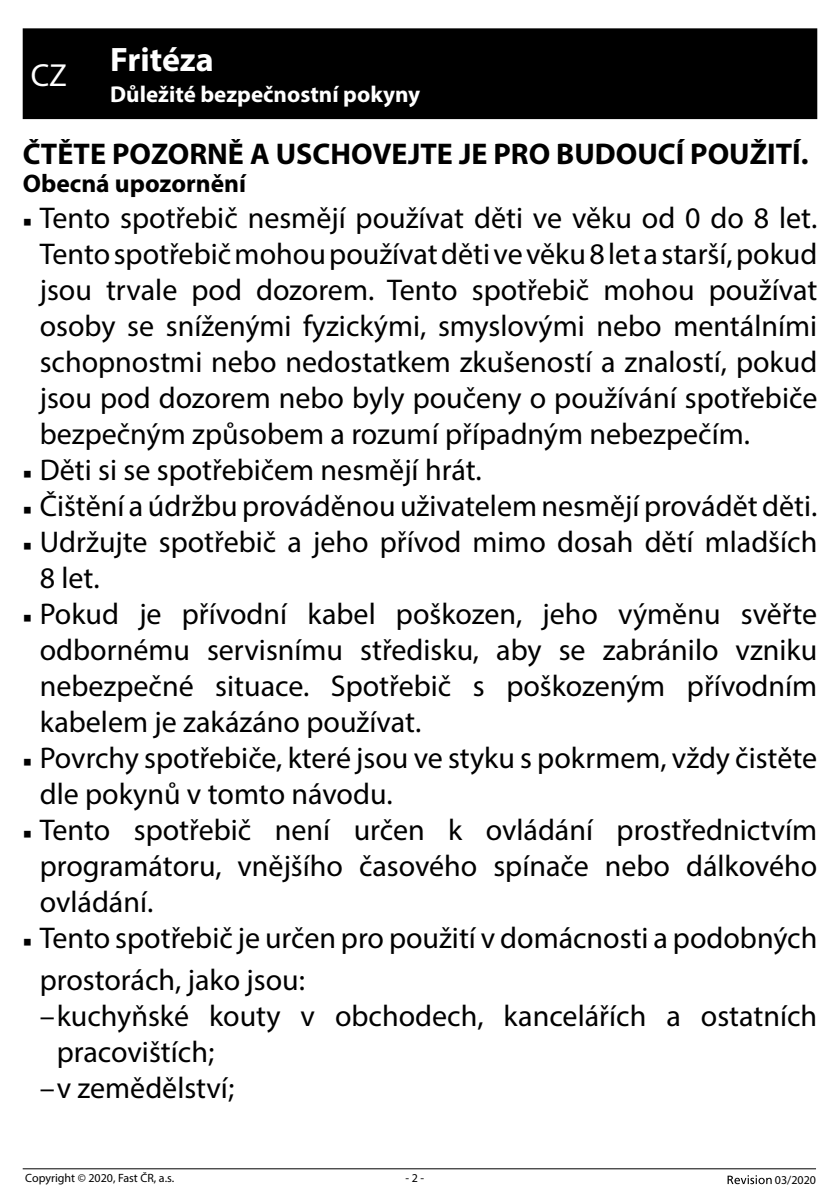
<style>
.page{position:relative;width:840px;height:1191px;background:#fff}
.page>*{position:absolute;margin:0;border:0;box-sizing:border-box;transform-origin:0 0}
.t1{font:700 34px "Myriad Pro";color:#fff}
.t2{font:32px "Myriad Pro";color:#fff}
.t3{font:30px/36px "Myriad Pro";color:#000;text-align:justify}
.t4{font:700 30px "Myriad Pro";color:#000}
.t5{font:700 25.4px "Myriad Pro";color:#000}
.t6{font:700 23px "Myriad Pro";color:#fff}
.t7{font:12px "Myriad Pro";color:#000}
.s1{font-family:"Minion Pro";font-size:23px}
</style>
<div class="page">
<svg style="left:727px;top:1175px;width:44px;height:9px"></svg>
<hr style="left:23px;top:1168px;width:792px;height:1px;background:#000">
<div style="left:23px;top:28px;width:793px;height:91px;background:#000"></div>
<p class="t1" style="left:110px;top:37px;width:105px">Fritéza</p>
<p class="t6" style="left:110px;top:79px;width:311px">Důležité bezpečnostní pokyny</p>
<p class="t4" style="left:23px;top:134px;width:786px">ČTĚTE POZORNĚ A USCHOVEJTE JE PRO BUDOUCÍ POUŽITÍ.</p>
<p class="t5" style="left:23px;top:167px;width:225px">Obecná upozornění</p>
<p class="t3" style="left:40px;top:199px;width:778px;text-indent:-17px"><span class="s1">■</span> Tento spotřebič nesmějí používat děti ve věku od 0 do 8 let.<br>Tento spotřebič mohou používat děti ve věku 8 let a starší, pokud jsou trvale pod dozorem. Tento spotřebič mohou používat osoby se sníženými fyzickými, smyslovými nebo mentálními schopnostmi nebo nedostatkem zkušeností a znalostí, pokud jsou pod dozorem nebo byly poučeny o používání spotřebiče bezpečným způsobem a rozumí případným nebezpečím.</p>
<p class="t3" style="left:23px;top:451px;width:460px"><span class="s1">■</span> Děti si se spotřebičem nesmějí hrát.</p>
<p class="t3" style="left:23px;top:487px;width:795px"><span class="s1">■</span> Čištění a údržbu prováděnou uživatelem nesmějí provádět děti.</p>
<p class="t3" style="left:40px;top:523px;width:778px;text-indent:-17px"><span class="s1">■</span> Udržujte spotřebič a jeho přívod mimo dosah dětí mladších<br>8 let.</p>
<p class="t3" style="left:40px;top:595px;width:778px;text-indent:-17px"><span class="s1">■</span> Pokud je přívodní kabel poškozen, jeho výměnu svěřte odbornému servisnímu středisku, aby se zabránilo vzniku nebezpečné situace. Spotřebič s poškozeným přívodním kabelem je zakázáno používat.</p>
<p class="t3" style="left:40px;top:739px;width:778px;text-indent:-17px"><span class="s1">■</span> Povrchy spotřebiče, které jsou ve styku s pokrmem, vždy čistěte dle pokynů v tomto návodu.</p>
<p class="t3" style="left:40px;top:811px;width:778px;text-indent:-17px"><span class="s1">■</span> Tento spotřebič není určen k ovládání prostřednictvím programátoru, vnějšího časového spínače nebo dálkového ovládání.</p>
<p class="t3" style="left:40px;top:916px;width:778px;line-height:41.6px;text-indent:-17px"><span class="s1">■</span> Tento spotřebič je určen pro použití v domácnosti a podobných prostorách, jako jsou:</p>
<p class="t3" style="left:40px;top:997px;width:778px">–kuchyňské kouty v obchodech, kancelářích a ostatních</p>
<p class="t3" style="left:57px;top:1033px;width:159px">pracovištích;</p>
<p class="t3" style="left:40px;top:1069px;width:196px">–v zemědělství;</p>
<p class="t2" style="left:31px;top:55px;width:38px">CZ</p>
<p class="t7" style="left:25px;top:1170px;width:150px">Copyright © 2020, Fast ČR, a.s.</p>
<p class="t7" style="left:405px;top:1170px;width:20px">- 2 -</p>
<p class="t7" style="left:774px;top:1172px;width:43px">03/2020</p>
</div>
